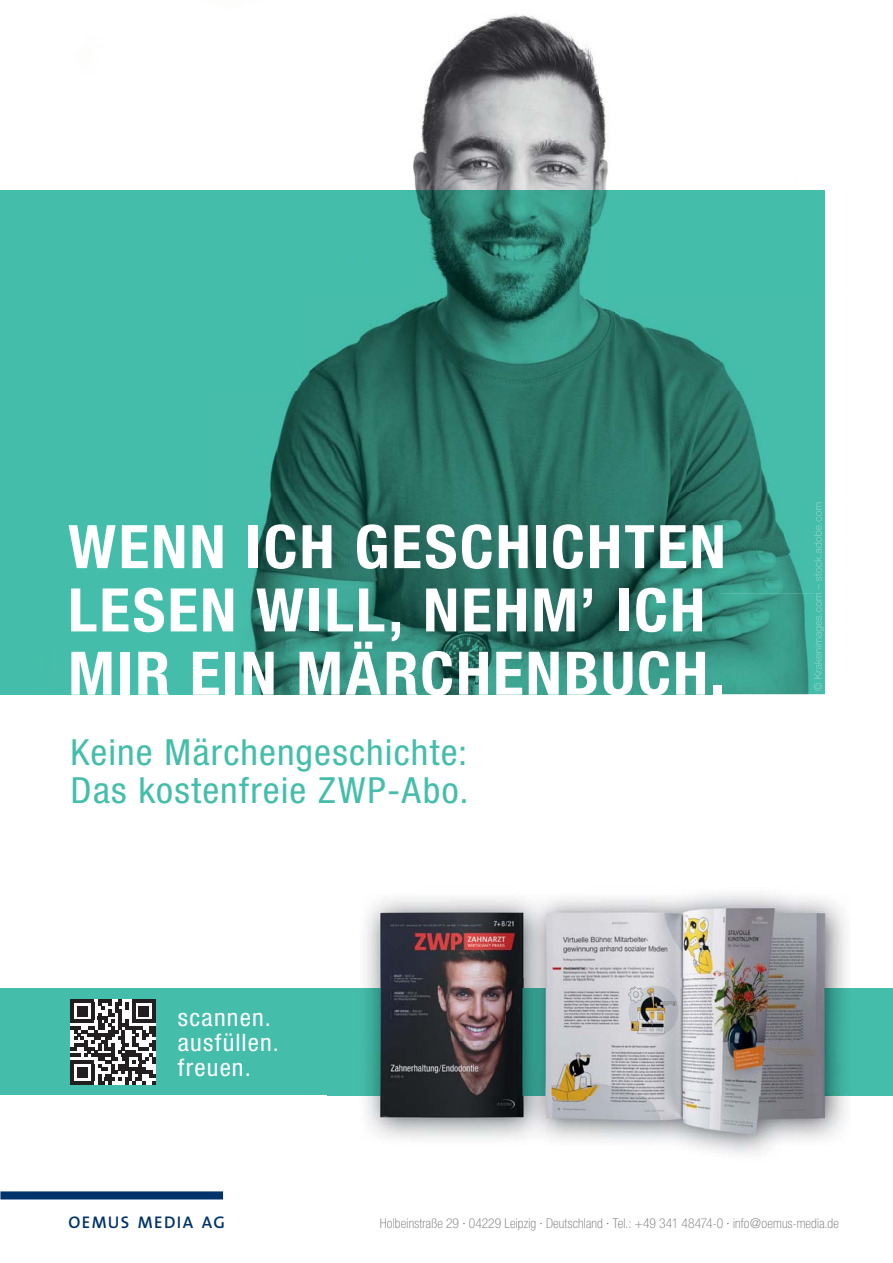
<style>
.page{position:relative;width:893px;height:1263px;background:#fff}
.page>*{position:absolute;margin:0;border:0;box-sizing:border-box;transform-origin:0 0}
.t1{font:700 condensed 60.15px/63.3px "Helvetica Neue LT Std";letter-spacing:.03em;color:#fff;scale:1.05 1}
.t2{font:condensed 36px/38px "Helvetica Neue LT Std";letter-spacing:.03em;color:#44beaa;scale:1.05 1}
.t3{font:condensed 24px/25.3px "Helvetica Neue LT Std";letter-spacing:.045em;color:#fff;scale:1.05 1}
.t4{font:16.95px "The Sans Semi Bold Caps";letter-spacing:.08em;color:#003369}
.t5{font:100 condensed 13.5px "Helvetica Neue";letter-spacing:.01em;color:#6d6e70}
</style>
<div class="page">
<div style="left:0;top:1191px;width:223px;height:8px;background:#003369"></div>
<img style="left:425px;top:13px;width:179px;height:92px">
<img style="left:0;top:105px;width:804px;height:86px">
<img style="left:38px;top:694px;width:255px;height:1px">
<img style="left:293px;top:694px;width:256px;height:1px">
<img style="left:548px;top:694px;width:256px;height:1px">
<img style="left:0;top:191px;width:825px;height:503px">
<div style="left:0;top:989px;width:328px;height:106px;background:#44beaa"></div>
<div style="left:328px;top:988px;width:32px;height:107px;background:#44beaa"></div>
<div style="left:851px;top:988px;width:42px;height:108px;background:#44beaa"></div>
<img style="left:328px;top:1095px;width:32px;height:1px">
<img style="left:360px;top:894px;width:491px;height:260px">
<svg style="left:71px;top:999px;width:85px;height:85px;background:#817f80"></svg>
<img style="left:814px;top:502px;width:10px;height:114px">
<img style="left:814px;top:616px;width:10px;height:75px">
<h1 class="t1" style="left:68px;top:516px;width:628px">WENN ICH GESCHICHTEN<br>LESEN WILL, NEHM’ ICH<br>MIR EIN MÄRCHENBUCH.</h1>
<h2 class="t2" style="left:71px;top:733px;width:380px">Keine Märchengeschichte:<br>Das kostenfreie ZWP-Abo.</h2>
<h3 class="t3" style="left:178px;top:1005px;width:98px">scannen. ausfüllen. freuen.</h3>
<p class="t4" style="left:68px;top:1217px;width:158px">OEMUS MEDIA AG</p>
<p class="t5" style="left:380px;top:1219px;width:461px">Holbeinstraße 29 · 04229 Leipzig · Deutschland · Tel.: +49 341 48474-0 · info@oemus-media.de</p>
</div>
